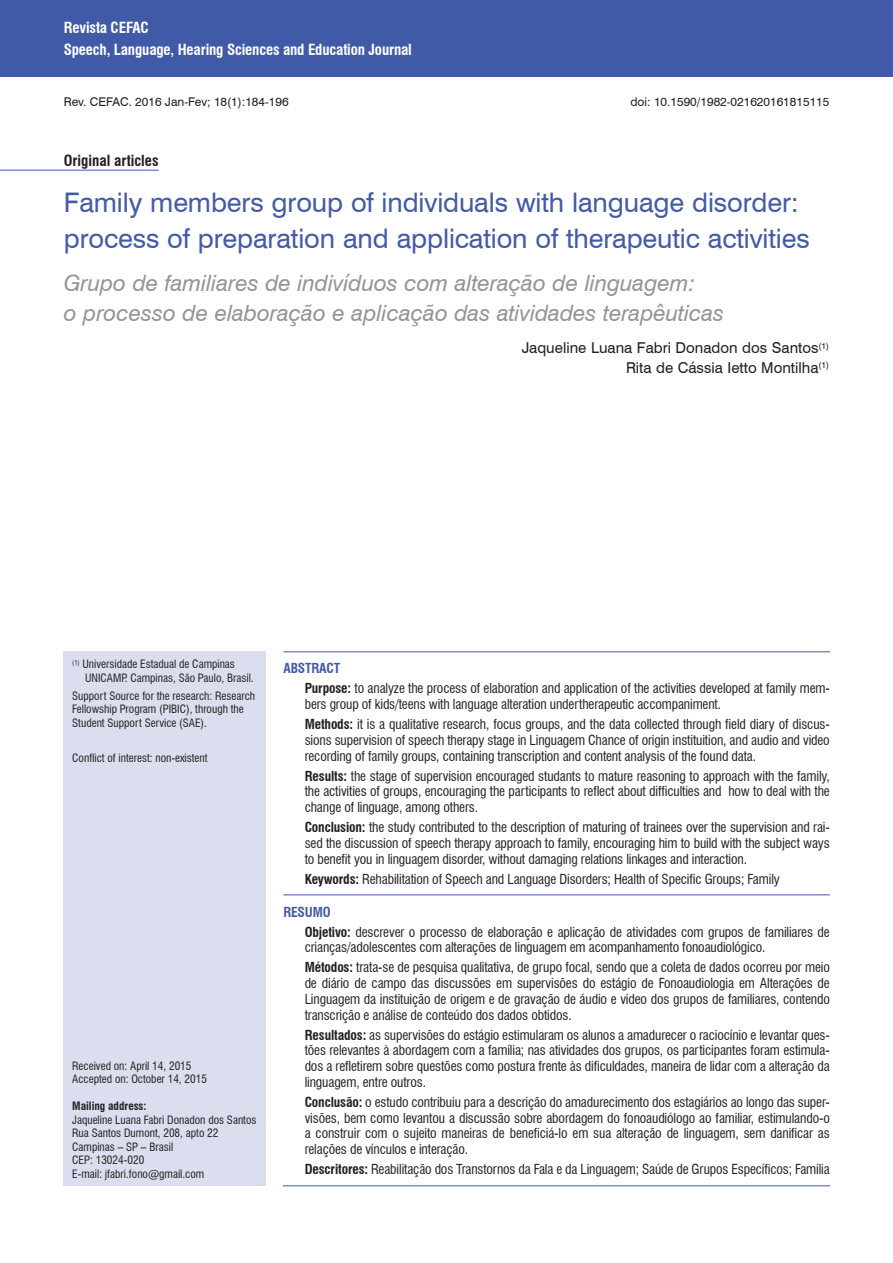
<style>
.page{position:relative;width:893px;height:1263px;background:#fff}
.page>*{position:absolute;margin:0;border:0;box-sizing:border-box;transform-origin:0 0}
.Titulo{font:27px/36px "Swiss 721 BT";letter-spacing:-.005em;color:#435aa8}
.Titulo_ingles{font:italic 22.5px/30px "Swiss 721 BT";letter-spacing:-.005em;color:#939598}
.Autor{font:15px "Swiss 721 BT";color:#231f20}
.Resumo{font:700 condensed 15px "Swiss 721 BT";letter-spacing:-.01em;color:#fff}
.Tipo_de_artigo{font:700 condensed 15px "Swiss 721 BT";color:#231f20}
.Resumo-2{font:condensed 13.5px/15.8px "Swiss 721 BT";letter-spacing:-.01em;color:#231f20;text-align:justify}
.Resumo_título{font:700 condensed 13.5px "Swiss 721 BT";letter-spacing:-.01em;color:#435aa8}
.Legenda_bibliográfi{font:12px "Swiss 721 BT";color:#231f20}
.Notas{font:12px "Swiss 721 BT";color:#231f20}
.Endereço{font:condensed 11.25px "Swiss 721 BT";color:#231f20}
.Notas_sem_paragrafo{font:condensed 11.25px/13.5px "Swiss 721 BT";color:#231f20}
.Notas-2{font:condensed 11.25px/13.5px "Swiss 721 BT";color:#231f20}
.Endereço-2{font:700 condensed 11.25px "Swiss 721 BT";color:#231f20}
.s1{font-weight:700}
</style>
<div class="page">
<div style="left:64px;top:651px;width:202px;height:535px;background:#dadeee"></div>
<hr style="left:283px;top:651px;width:547px;height:1px;background:#435aa8">
<hr style="left:283px;top:894px;width:547px;height:1px;background:#435aa8">
<hr style="left:283px;top:1185px;width:547px;height:1px;background:#435aa8">
<div style="left:0;top:0;width:893px;height:77px;background:#405aa8"></div>
<hr style="left:0;top:170px;width:159px;height:1px;background:#435aa8">
<p class="Resumo" style="left:64px;top:18px;width:87px">Revista CEFAC</p>
<p class="Resumo" style="left:64px;top:41px;width:350px">Speech, Language, Hearing Sciences and Education Journal</p>
<p class="Legenda_bibliográfi" style="left:64px;top:93px;width:226px">Rev. CEFAC. 2016 Jan-Fev; 18(1):184-196</p>
<p class="Tipo_de_artigo" style="left:64px;top:152px;width:96px">Original articles</p>
<p class="Notas" style="left:630px;top:93px;width:200px">doi: 10.1590/1982-021620161815115</p>
<p class="Titulo" style="left:64px;top:184px;width:747px">Family members group of individuals with language disorder: process of preparation and application of therapeutic activities</p>
<p class="Titulo_ingles" style="left:64px;top:268px;width:662px">Grupo de familiares de indivíduos com alteração de linguagem:<br>o processo de elaboração e aplicação das atividades terapêuticas</p>
<p class="Autor" style="left:522px;top:338px;width:309px">Jaqueline Luana Fabri Donadon dos Santos<sup>(1)</sup></p>
<p class="Autor" style="left:626px;top:357px;width:205px">Rita de Cássia Ietto Montilha<sup>(1)</sup></p>
<p class="Notas-2" style="left:85px;top:657px;width:170px;text-indent:-13px"><sup>(1)</sup> Universidade Estadual de Campinas<br>UNICAMP. Campinas, São Paulo, Brasil.</p>
<p class="Notas_sem_paragrafo" style="left:72px;top:689px;width:184px">Support Source for the research: Research<br>Fellowship Program (PIBIC), through the<br>Student Support Service (SAE).</p>
<p class="Notas-2" style="left:72px;top:751px;width:137px">Conflict of interest: non-existent</p>
<p class="Endereço" style="left:72px;top:1059px;width:121px">Received on: April 14, 2015</p>
<p class="Endereço" style="left:72px;top:1072px;width:136px">Accepted on: October 14, 2015</p>
<p class="Endereço-2" style="left:72px;top:1099px;width:76px">Mailing address:</p>
<p class="Endereço" style="left:72px;top:1113px;width:186px">Jaqueline Luana Fabri Donadon dos Santos</p>
<p class="Endereço" style="left:72px;top:1126px;width:148px">Rua Santos Dumont, 208, apto 22</p>
<p class="Endereço" style="left:72px;top:1140px;width:102px">Campinas – SP – Brasil</p>
<p class="Endereço" style="left:72px;top:1153px;width:73px">CEP: 13024-020</p>
<p class="Endereço" style="left:72px;top:1167px;width:134px">E-mail: jfabri.fono@gmail.com</p>
<p class="Resumo_título" style="left:283px;top:660px;width:58px">ABSTRACT</p>
<p class="Resumo-2" style="left:305px;top:681px;width:527px"><span class="s1">Purpose:</span> to analyze the process of elaboration and application of the activities developed at family mem&shy;bers group of kids/teens with language alteration undertherapeutic accompaniment.</p>
<p class="Resumo-2" style="left:305px;top:716px;width:527px"><span class="s1">Methods:</span> it is a qualitative research, focus groups, and the data collected through field diary of discus&shy;sions supervision of speech therapy stage in Linguagem Chance of origin instituition, and audio and video recording of family groups, containing transcription and content analysis of the found data.</p>
<p class="Resumo-2" style="left:305px;top:768px;width:527px"><span class="s1">Results:</span> the stage of supervision encouraged studants to mature reasoning to approach with the family, the activities of groups, encouraging the participants to reflect about difficulties and how to deal with the change of linguage, among others.</p>
<p class="Resumo-2" style="left:305px;top:819px;width:527px"><span class="s1">Conclusion:</span> the study contributed to the description of maturing of trainees over the supervision and rai&shy;sed the discussion of speech therapy approach to family, encouraging him to build with the subject ways to benefit you in linguagem disorder, without damaging relations linkages and interaction.</p>
<p class="Resumo-2" style="left:305px;top:871px;width:477px"><span class="s1">Keywords:</span> Rehabilitation of Speech and Language Disorders; Health of Specific Groups; Family</p>
<p class="Resumo_título" style="left:283px;top:903px;width:49px">RESUMO</p>
<p class="Resumo-2" style="left:305px;top:924px;width:527px"><span class="s1">Objetivo:</span> descrever o processo de elaboração e aplicação de atividades com grupos de familiares de crianças/adolescentes com alterações de linguagem em acompanhamento fonoaudiológico.</p>
<p class="Resumo-2" style="left:305px;top:959px;width:527px"><span class="s1">Métodos:</span> trata-se de pesquisa qualitativa, de grupo focal, sendo que a coleta de dados ocorreu por meio de diário de campo das discussões em supervisões do estágio de Fonoaudiologia em Alterações de Linguagem da instituição de origem e de gravação de áudio e vídeo dos grupos de familiares, contendo transcrição e análise de conteúdo dos dados obtidos.</p>
<p class="Resumo-2" style="left:305px;top:1027px;width:527px"><span class="s1">Resultados:</span> as supervisões do estágio estimularam os alunos a amadurecer o raciocínio e levantar ques&shy;tões relevantes à abordagem com a família; nas atividades dos grupos, os participantes foram estimula&shy;dos a refletirem sobre questões como postura frente às dificuldades, maneira de lidar com a alteração da linguagem, entre outros.</p>
<p class="Resumo-2" style="left:305px;top:1094px;width:527px"><span class="s1">Conclusão:</span> o estudo contribuiu para a descrição do amadurecimento dos estagiários ao longo das super&shy;visões, bem como levantou a discussão sobre abordagem do fonoaudiólogo ao familiar, estimulando-o a construir com o sujeito maneiras de beneficiá-lo em sua alteração de linguagem, sem danificar as relações de vínculos e interação.</p>
<p class="Resumo-2" style="left:305px;top:1161px;width:527px"><span class="s1">Descritores:</span> Reabilitação dos Transtornos da Fala e da Linguagem; Saúde de Grupos Específicos; Família</p>
</div>
